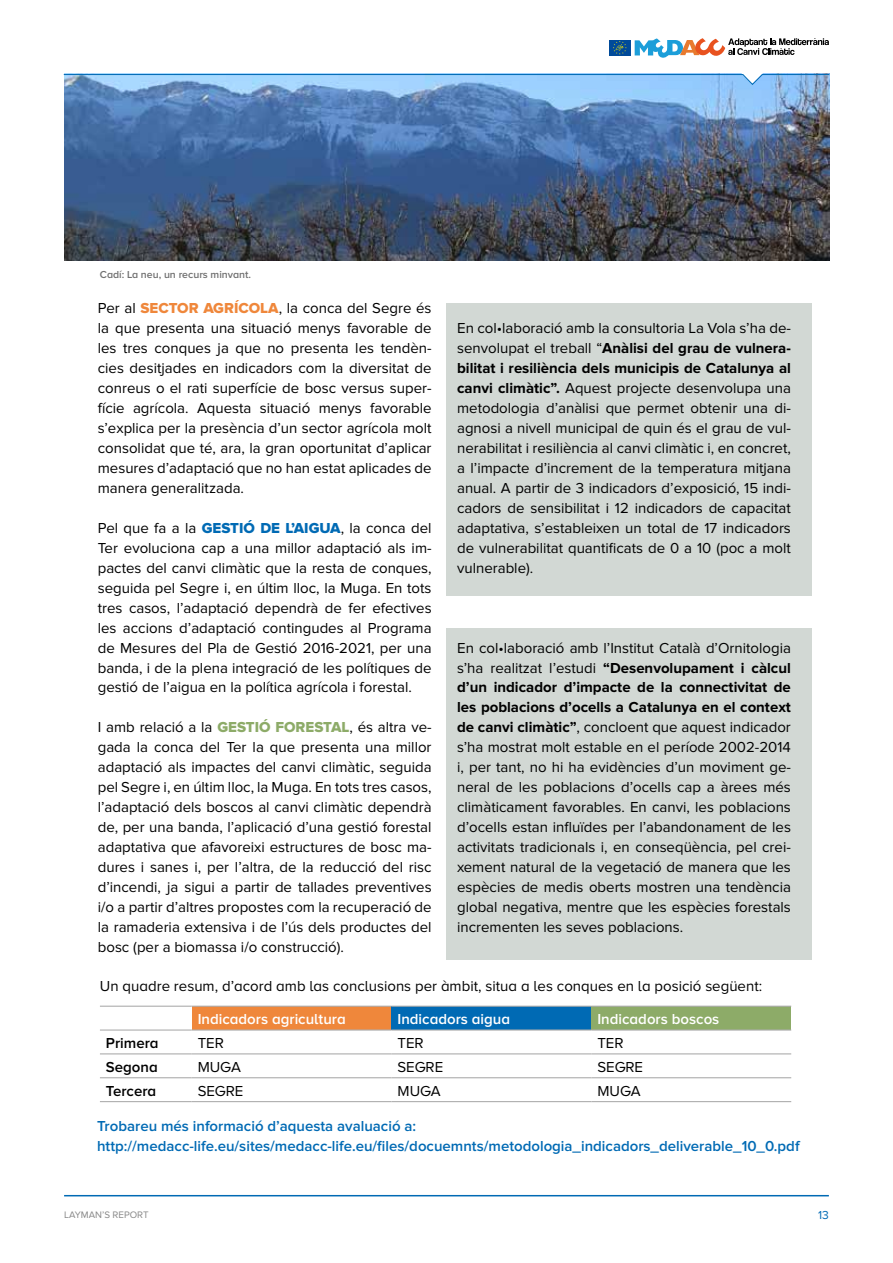
<style>
.page{position:relative;width:893px;height:1263px;background:#fff}
.page>*{position:absolute;margin:0;border:0;box-sizing:border-box;transform-origin:0 0}
.t1{font:15px/20px "Proxima Nova";color:#000;text-align:justify}
.t2{font:600 15px/20px "Proxima Nova";color:#006ab4}
.t3{font:15px "Proxima Nova A";color:#000}
.t4{font:600 15px "Proxima Nova A";color:#fff}
.t5{font:600 15px "Proxima Nova A";color:#000}
.t6{font:12px "Proxima Nova";color:#006ab4}
.t7{font:600 10.5px "Proxima Nova A";color:#707070}
.t8{font:9.75px "Proxima Nova";color:#878787}
.s1{font-family:"Proxima Nova Extrabld";color:#ef873b}
.s2{font-family:"Proxima Nova Extrabld";color:#006ab4}
.s3{font-family:"Proxima Nova Extrabld";color:#8dab68}
.s4{font-weight:700}
</style>
<div class="page">
<svg style="left:635px;top:38px;width:194px;height:20px"></svg>
<div style="left:609px;top:40px;width:21px;height:15px;background:#004a99"></div>
<svg style="left:613px;top:41px;width:14px;height:13px"></svg>
<hr style="left:64px;top:1195px;width:765px;height:1px;background:#006ab4">
<div style="left:446px;top:303px;width:366px;height:292px;background:#d2d8d4"></div>
<div style="left:446px;top:629px;width:366px;height:331px;background:#d2d8d4"></div>
<div style="left:192px;top:1006px;width:199px;height:24px;background:#ef873b"></div>
<div style="left:391px;top:1006px;width:200px;height:24px;background:#006ab4"></div>
<div style="left:591px;top:1006px;width:200px;height:24px;background:#8dab68"></div>
<hr style="left:100px;top:1006px;width:92px;height:1px;background:#aeaeae">
<hr style="left:192px;top:1006px;width:199px;height:1px;background:#aeaeae">
<hr style="left:391px;top:1006px;width:200px;height:1px;background:#aeaeae">
<hr style="left:591px;top:1006px;width:200px;height:1px;background:#aeaeae">
<hr style="left:100px;top:1029px;width:92px;height:1px;background:#aeaeae">
<hr style="left:192px;top:1029px;width:199px;height:1px;background:#aeaeae">
<hr style="left:391px;top:1029px;width:200px;height:1px;background:#aeaeae">
<hr style="left:591px;top:1029px;width:200px;height:1px;background:#aeaeae">
<hr style="left:100px;top:1053px;width:92px;height:1px;background:#aeaeae">
<hr style="left:192px;top:1053px;width:199px;height:1px;background:#aeaeae">
<hr style="left:391px;top:1053px;width:200px;height:1px;background:#aeaeae">
<hr style="left:591px;top:1053px;width:200px;height:1px;background:#aeaeae">
<hr style="left:100px;top:1077px;width:92px;height:1px;background:#aeaeae">
<hr style="left:192px;top:1077px;width:199px;height:1px;background:#aeaeae">
<hr style="left:391px;top:1077px;width:200px;height:1px;background:#aeaeae">
<hr style="left:591px;top:1077px;width:200px;height:1px;background:#aeaeae">
<hr style="left:100px;top:1101px;width:92px;height:1px;background:#aeaeae">
<hr style="left:192px;top:1101px;width:199px;height:1px;background:#aeaeae">
<hr style="left:391px;top:1101px;width:200px;height:1px;background:#aeaeae">
<hr style="left:591px;top:1101px;width:200px;height:1px;background:#aeaeae">
<img style="left:64px;top:88px;width:766px;height:172px">
<svg style="left:63px;top:73px;width:767px;height:15px;background:#8ec2f0"></svg>
<p class="t7" style="left:100px;top:268px;width:153px">Cadí: La neu, un recurs minvant.</p>
<p class="t1" style="left:98px;top:299px;width:335px">Per al <span class="s1">SECTOR AGRÍCOLA</span>, la conca del Segre és la que presenta una situació menys favorable de les tres conques ja que no presenta les tendèn&shy;cies desitjades en indicadors com la diversitat de conreus o el rati superfície de bosc versus super&shy;fície agrícola. Aquesta situació menys favorable s’explica per la presència d’un sector agrícola molt consolidat que té, ara, la gran oportunitat d’aplicar mesures d’adaptació que no han estat aplicades de manera generalitzada.</p>
<p class="t1" style="left:98px;top:518px;width:335px">Pel que fa a la <span class="s2">GESTIÓ DE L’AIGUA</span>, la conca del Ter evoluciona cap a una millor adaptació als im&shy;pactes del canvi climàtic que la resta de conques, seguida pel Segre i, en últim lloc, la Muga. En tots tres casos, l’adaptació dependrà de fer efectives les accions d’adaptació contingudes al Programa de Mesures del Pla de Gestió 2016-2021, per una banda, i de la plena integració de les polítiques de gestió de l’aigua en la política agrícola i forestal.</p>
<p class="t1" style="left:98px;top:718px;width:335px">I amb relació a la <span class="s3">GESTIÓ FORESTAL</span>, és altra ve&shy;gada la conca del Ter la que presenta una millor adaptació als impactes del canvi climàtic, seguida pel Segre i, en últim lloc, la Muga. En tots tres casos, l’adaptació dels boscos al canvi climàtic dependrà de, per una banda, l’aplicació d’una gestió forestal adaptativa que afavoreixi estructures de bosc ma&shy;dures i sanes i, per l’altra, de la reducció del risc d’incendi, ja sigui a partir de tallades preventives i/o a partir d’altres propostes com la recuperació de la ramaderia extensiva i de l’ús dels productes del bosc (per a biomassa i/o construcció).</p>
<p class="t1" style="left:457px;top:319px;width:335px">En col•laboració amb la consultoria La Vola s’ha de&shy;senvolupat el treball “<span class="s4">Anàlisi del grau de vulnera&shy;bilitat i resiliència dels municipis de Catalunya al canvi climàtic”.</span> Aquest projecte desenvolupa una metodologia d’anàlisi que permet obtenir una di&shy;agnosi a nivell municipal de quin és el grau de vul&shy;nerabilitat i resiliència al canvi climàtic i, en concret, a l’impacte d’increment de la temperatura mitjana anual. A partir de 3 indicadors d’exposició, 15 indi&shy;cadors de sensibilitat i 12 indicadors de capacitat adaptativa, s’estableixen un total de 17 indicadors de vulnerabilitat quantificats de 0 a 10 (poc a molt vulnerable).</p>
<p class="t1" style="left:457px;top:638px;width:335px">En col•laboració amb l’Institut Català d’Ornitologia s’ha realitzat l’estudi <span class="s4">“Desenvolupament i càlcul d’un indicador d’impacte de la connectivitat de les poblacions d’ocells a Catalunya en el context de canvi climàtic”</span>, concloent que aquest indicador s’ha mostrat molt estable en el període 2002-2014 i, per tant, no hi ha evidències d’un moviment ge&shy;neral de les poblacions d’ocells cap a àrees més climàticament favorables. En canvi, les poblacions d’ocells estan influïdes per l’abandonament de les activitats tradicionals i, en conseqüència, pel crei&shy;xement natural de la vegetació de manera que les espècies de medis oberts mostren una tendència global negativa, mentre que les espècies forestals incrementen les seves poblacions.</p>
<p class="t3" style="left:100px;top:977px;width:664px">Un quadre resum, d’acord amb las conclusions per àmbit, situa a les conques en la posició següent:</p>
<p class="t4" style="left:198px;top:1010px;width:150px">Indicadors agricultura</p>
<p class="t4" style="left:397px;top:1010px;width:114px">Indicadors aigua</p>
<p class="t4" style="left:597px;top:1010px;width:123px">Indicadors boscos</p>
<p class="t5" style="left:106px;top:1034px;width:54px">Primera</p>
<p class="t3" style="left:198px;top:1034px;width:28px">TER</p>
<p class="t3" style="left:397px;top:1034px;width:28px">TER</p>
<p class="t3" style="left:597px;top:1034px;width:28px">TER</p>
<p class="t5" style="left:106px;top:1058px;width:53px">Segona</p>
<p class="t3" style="left:198px;top:1058px;width:45px">MUGA</p>
<p class="t3" style="left:397px;top:1058px;width:47px">SEGRE</p>
<p class="t3" style="left:597px;top:1058px;width:47px">SEGRE</p>
<p class="t5" style="left:106px;top:1082px;width:52px">Tercera</p>
<p class="t3" style="left:198px;top:1082px;width:47px">SEGRE</p>
<p class="t3" style="left:397px;top:1082px;width:45px">MUGA</p>
<p class="t3" style="left:597px;top:1082px;width:45px">MUGA</p>
<p class="t2" style="left:97px;top:1117px;width:704px">Trobareu més informació d’aquesta avaluació a: http://medacc-life.eu/sites/medacc-life.eu/files/docuemnts/metodologia_indicadors_deliverable_10_0.pdf</p>
<p class="t8" style="left:64px;top:1209px;width:86px">LAYMAN’S REPORT</p>
<p class="t6" style="left:818px;top:1208px;width:12px">13</p>
</div>
